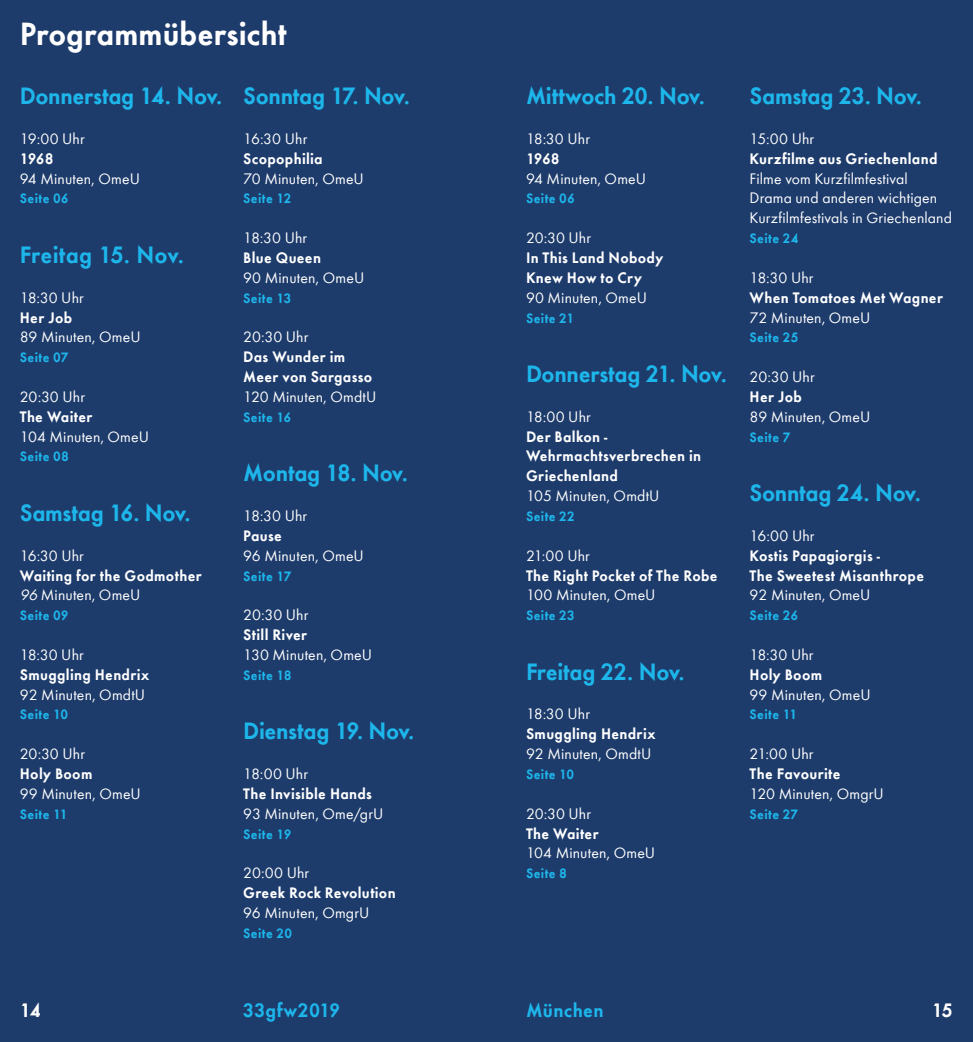
<style>
.page{position:relative;width:973px;height:1042px;background:#fff}
.page>*{position:absolute;margin:0;border:0;box-sizing:border-box;transform-origin:0 0}
.t1{font:600 33.25px "Futura Greek";letter-spacing:-.01em;color:#fff}
.t2{font:600 24.5px "Futura Greek";letter-spacing:-.02em;color:#1db6eb}
.t3{font:600 20.12px "Futura Greek";letter-spacing:.005em;color:#1db6eb}
.t4{font:600 20.12px "Futura Greek";color:#fff}
.t5{font:15.75px/19.8px "Futura Greek";letter-spacing:.01em;color:#fff}
.t6{font:600 15.75px/19.8px "Futura Greek";letter-spacing:.015em;color:#fff}
.t7{font:600 14px "Futura Greek";letter-spacing:.02em;color:#1db6eb}
.s1{font-weight:400;font-style:italic}
.s2{font-weight:400}
</style>
<div class="page">
<div style="left:0;top:0;width:972px;height:1042px;background:#1d3b6b"></div>
<h1 class="t1" style="left:20px;top:14px;width:268px">Programmübersicht</h1>
<h2 class="t2" style="left:20px;top:82px;width:204px">Donnerstag 14. Nov.</h2>
<p class="t5" style="left:20px;top:129px;width:66px">19:00 Uhr</p>
<p class="t6" style="left:20px;top:148px;width:35px">1968</p>
<p class="t5" style="left:20px;top:169px;width:122px">94 Minuten, OmeU</p>
<p class="t7" style="left:20px;top:191px;width:50px">Seite 06</p>
<h2 class="t2" style="left:20px;top:240px;width:166px">Freitag 15. Nov.</h2>
<p class="t5" style="left:20px;top:288px;width:65px">18:30 Uhr</p>
<p class="t6" style="left:20px;top:307px;width:54px">Her Job</p>
<p class="t5" style="left:20px;top:328px;width:122px">89 Minuten, OmeU</p>
<p class="t7" style="left:20px;top:349px;width:50px">Seite 07</p>
<p class="t5" style="left:20px;top:387px;width:67px">20:30 Uhr</p>
<p class="t6" style="left:20px;top:406px;width:74px">The Waiter</p>
<p class="t5" style="left:20px;top:427px;width:131px">104 Minuten, OmeU</p>
<p class="t7" style="left:20px;top:449px;width:51px">Seite 08</p>
<h2 class="t2" style="left:20px;top:498px;width:173px">Samstag 16. Nov.</h2>
<p class="t5" style="left:20px;top:546px;width:66px">16:30 Uhr</p>
<p class="t6" style="left:20px;top:565px;width:183px">Waiting for the Godmother<br><span class="s1">96</span> <span class="s2">Minuten, OmeU</span></p>
<p class="t7" style="left:20px;top:607px;width:50px">Seite 09</p>
<p class="t5" style="left:20px;top:645px;width:65px">18:30 Uhr</p>
<p class="t6" style="left:20px;top:664px;width:131px">Smuggling Hendrix</p>
<p class="t5" style="left:20px;top:685px;width:127px">92 Minuten, OmdtU</p>
<p class="t7" style="left:20px;top:706px;width:50px">Seite 10</p>
<p class="t5" style="left:20px;top:744px;width:67px">20:30 Uhr</p>
<p class="t6" style="left:20px;top:764px;width:74px">Holy Boom</p>
<p class="t5" style="left:20px;top:784px;width:122px">99 Minuten, OmeU</p>
<p class="t7" style="left:20px;top:806px;width:49px">Seite 11</p>
<h2 class="t2" style="left:243px;top:82px;width:168px">Sonntag 17. Nov.</h2>
<p class="t5" style="left:243px;top:129px;width:66px">16:30 Uhr</p>
<p class="t6" style="left:243px;top:148px;width:81px">Scopophilia</p>
<p class="t5" style="left:243px;top:169px;width:122px">70 Minuten, OmeU</p>
<p class="t7" style="left:243px;top:191px;width:50px">Seite 12</p>
<p class="t5" style="left:243px;top:228px;width:65px">18:30 Uhr</p>
<p class="t6" style="left:243px;top:248px;width:79px">Blue Queen</p>
<p class="t5" style="left:243px;top:268px;width:122px">90 Minuten, OmeU</p>
<p class="t7" style="left:243px;top:290px;width:50px">Seite 13</p>
<p class="t5" style="left:243px;top:328px;width:67px">20:30 Uhr</p>
<p class="t6" style="left:243px;top:347px;width:131px">Das Wunder im<br>Meer von Sargasso</p>
<p class="t5" style="left:243px;top:387px;width:134px">120 Minuten, OmdtU</p>
<p class="t7" style="left:243px;top:409px;width:50px">Seite 16</p>
<h2 class="t2" style="left:243px;top:459px;width:167px">Montag 18. Nov.</h2>
<p class="t5" style="left:243px;top:506px;width:65px">18:30 Uhr</p>
<p class="t6" style="left:243px;top:525px;width:40px">Pause</p>
<p class="t5" style="left:243px;top:546px;width:122px">96 Minuten, OmeU</p>
<p class="t7" style="left:243px;top:568px;width:50px">Seite 17</p>
<p class="t5" style="left:243px;top:605px;width:67px">20:30 Uhr</p>
<p class="t6" style="left:243px;top:625px;width:66px">Still River</p>
<p class="t5" style="left:243px;top:645px;width:130px">130 Minuten, OmeU</p>
<p class="t7" style="left:243px;top:667px;width:50px">Seite 18</p>
<h2 class="t2" style="left:243px;top:717px;width:173px">Dienstag 19. Nov.</h2>
<p class="t5" style="left:243px;top:764px;width:66px">18:00 Uhr</p>
<p class="t6" style="left:243px;top:783px;width:130px">The Invisible Hands</p>
<p class="t5" style="left:243px;top:804px;width:142px">93 Minuten, Ome/grU</p>
<p class="t7" style="left:243px;top:826px;width:50px">Seite 19</p>
<p class="t5" style="left:243px;top:863px;width:67px">20:00 Uhr</p>
<p class="t6" style="left:243px;top:883px;width:154px">Greek Rock Revolution</p>
<p class="t5" style="left:243px;top:903px;width:128px">96 Minuten, OmgrU</p>
<p class="t7" style="left:243px;top:925px;width:50px">Seite 20</p>
<h2 class="t2" style="left:526px;top:82px;width:181px">Mittwoch 20. Nov.</h2>
<p class="t5" style="left:526px;top:129px;width:65px">18:30 Uhr</p>
<p class="t6" style="left:526px;top:148px;width:35px">1968</p>
<p class="t5" style="left:526px;top:169px;width:122px">94 Minuten, OmeU</p>
<p class="t7" style="left:526px;top:191px;width:50px">Seite 06</p>
<p class="t5" style="left:526px;top:228px;width:67px">20:30 Uhr</p>
<p class="t6" style="left:526px;top:248px;width:139px">In This Land Nobody<br>Knew How to Cry</p>
<p class="t5" style="left:526px;top:288px;width:122px">90 Minuten, OmeU</p>
<p class="t7" style="left:526px;top:310px;width:50px">Seite 21</p>
<h2 class="t2" style="left:526px;top:360px;width:203px">Donnerstag 21. Nov.</h2>
<p class="t5" style="left:526px;top:407px;width:66px">18:00 Uhr</p>
<p class="t6" style="left:526px;top:426px;width:177px">Der Balkon -<br>Wehrmachtsverbrechen in<br>Griechenland</p>
<p class="t5" style="left:526px;top:486px;width:135px">105 Minuten, OmdtU</p>
<p class="t7" style="left:526px;top:508px;width:50px">Seite 22</p>
<p class="t5" style="left:526px;top:546px;width:65px">21:00 Uhr</p>
<p class="t6" style="left:526px;top:565px;width:193px">The Right Pocket of The Robe</p>
<p class="t5" style="left:526px;top:586px;width:131px">100 Minuten, OmeU</p>
<p class="t7" style="left:526px;top:607px;width:50px">Seite 23</p>
<h2 class="t2" style="left:526px;top:657px;width:161px">Freitag 22. Nov.</h2>
<p class="t5" style="left:526px;top:705px;width:65px">18:30 Uhr</p>
<p class="t6" style="left:526px;top:724px;width:131px">Smuggling Hendrix</p>
<p class="t5" style="left:526px;top:744px;width:127px">92 Minuten, OmdtU</p>
<p class="t7" style="left:526px;top:766px;width:50px">Seite 10</p>
<p class="t5" style="left:526px;top:804px;width:67px">20:30 Uhr</p>
<p class="t6" style="left:526px;top:823px;width:74px">The Waiter</p>
<p class="t5" style="left:526px;top:844px;width:131px">104 Minuten, OmeU</p>
<p class="t7" style="left:526px;top:865px;width:43px">Seite 8</p>
<h2 class="t2" style="left:749px;top:82px;width:174px">Samstag 23. Nov.</h2>
<p class="t5" style="left:749px;top:129px;width:66px">15:00 Uhr</p>
<p class="t6" style="left:749px;top:148px;width:189px">Kurzfilme aus Griechenland</p>
<p class="t5" style="left:749px;top:169px;width:204px">Filme vom Kurzfilmfestival<br>Drama und anderen wichtigen<br>Kurzfilmfestivals in Griechenland</p>
<p class="t7" style="left:749px;top:230px;width:50px">Seite 24</p>
<p class="t5" style="left:749px;top:268px;width:65px">18:30 Uhr</p>
<p class="t6" style="left:749px;top:287px;width:195px">When Tomatoes Met Wagner</p>
<p class="t5" style="left:749px;top:308px;width:122px">72 Minuten, OmeU</p>
<p class="t7" style="left:749px;top:329px;width:50px">Seite 25</p>
<p class="t5" style="left:749px;top:367px;width:67px">20:30 Uhr</p>
<p class="t6" style="left:749px;top:387px;width:54px">Her Job</p>
<p class="t5" style="left:749px;top:407px;width:122px">89 Minuten, OmeU</p>
<p class="t7" style="left:749px;top:429px;width:43px">Seite 7</p>
<h2 class="t2" style="left:749px;top:479px;width:173px">Sonntag 24. Nov.</h2>
<p class="t5" style="left:749px;top:526px;width:66px">16:00 Uhr</p>
<p class="t6" style="left:749px;top:545px;width:176px">Kostis Papagiorgis -<br>The Sweetest Misanthrope</p>
<p class="t5" style="left:749px;top:586px;width:122px">92 Minuten, OmeU</p>
<p class="t7" style="left:749px;top:607px;width:50px">Seite 26</p>
<p class="t5" style="left:749px;top:645px;width:65px">18:30 Uhr</p>
<p class="t6" style="left:749px;top:664px;width:74px">Holy Boom</p>
<p class="t5" style="left:749px;top:685px;width:122px">99 Minuten, OmeU</p>
<p class="t7" style="left:749px;top:706px;width:49px">Seite 11</p>
<p class="t5" style="left:749px;top:744px;width:65px">21:00 Uhr</p>
<p class="t6" style="left:749px;top:764px;width:93px">The Favourite</p>
<p class="t5" style="left:749px;top:784px;width:136px">120 Minuten, OmgrU</p>
<p class="t7" style="left:749px;top:806px;width:50px">Seite 27</p>
<p class="t4" style="left:20px;top:999px;width:23px">14</p>
<p class="t3" style="left:243px;top:999px;width:99px">33gfw2019</p>
<p class="t3" style="left:526px;top:999px;width:79px">München</p>
<p class="t4" style="left:931px;top:999px;width:23px">15</p>
</div>
